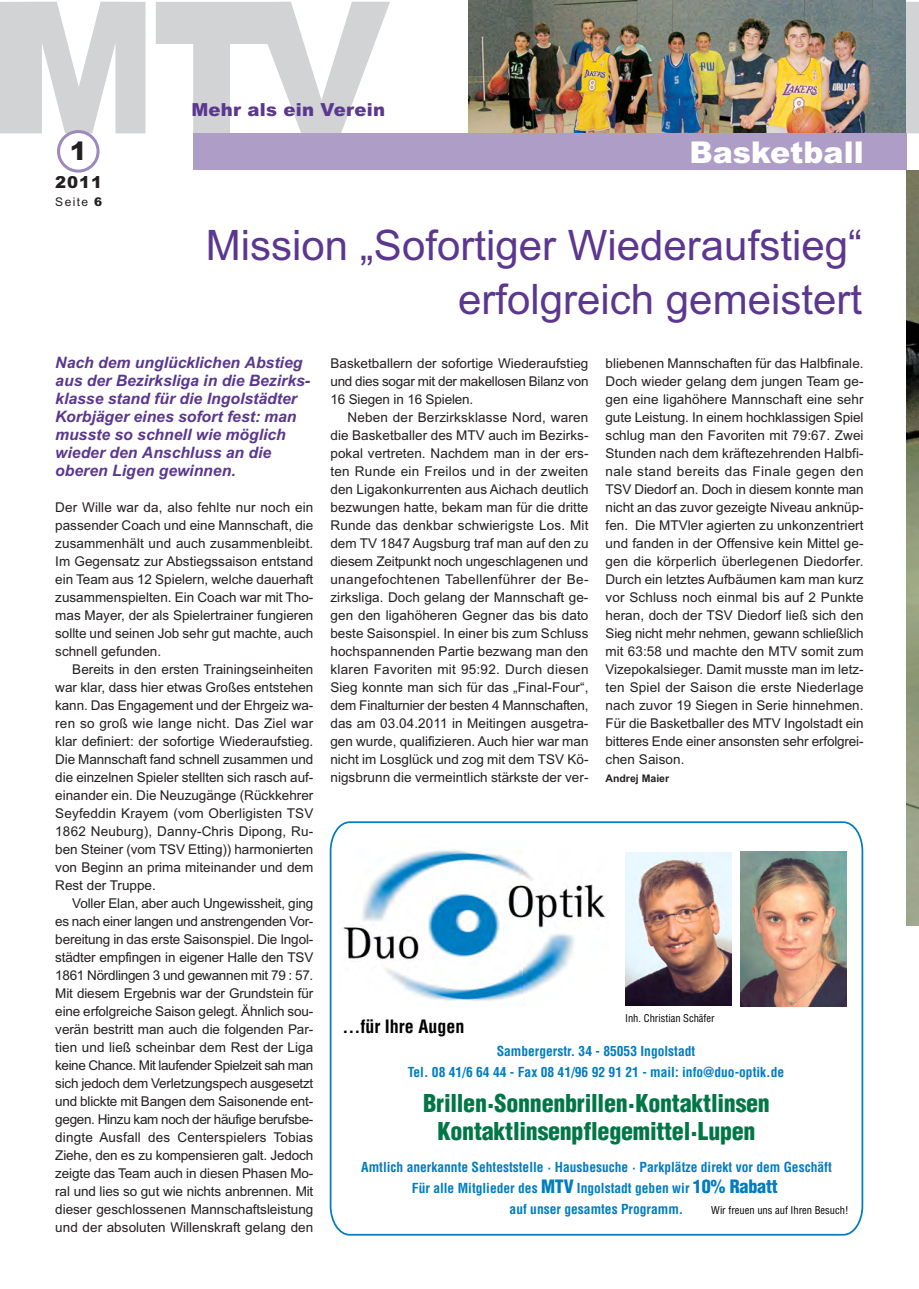
<style>
.page{position:relative;width:919px;height:1289px;background:#fff}
.page>*{position:absolute;margin:0;border:0;box-sizing:border-box;transform-origin:0 0}
.t1{font:42px/54px "Arial";color:#5b378f;text-align:right}
.t2{font:900 30px "Arial";color:#fff}
.t3{font:900 25.5px "Arial";color:#231f20}
.t4{font:900 condensed 24px/28.5px "Helvetica LT";letter-spacing:-.01em;color:#007647;text-align:center}
.t5{font:900 18px "Arial";letter-spacing:.015em;color:#5b378f}
.t6{font:700 condensed 18px "Helvetica LT";color:#000}
.t7{font:900 16.5px "Arial";color:#231f20}
.t8{font:italic 700 15.75px/18px "Arial";color:#5b378f}
.t9{font:13.5px/18px "Arial";color:#231f20;text-align:justify}
.t10{font:700 condensed 13.5px/21px "Helvetica LT";color:#007cc1;text-align:center}
.t11{font:13.5px "Arial";letter-spacing:-.02em;color:#231f20}
.t12{font:13.5px "Arial";letter-spacing:-.025em;color:#231f20}
.t13{font:13.5px "Arial";letter-spacing:.02em;color:#231f20}
.t14{font:13.5px "Arial";letter-spacing:-.03em;color:#231f20}
.t15{font:13.5px "Arial";letter-spacing:.03em;color:#231f20}
.t16{font:12px "Arial";letter-spacing:.115em;color:#231f20}
.t17{font:condensed 10.5px "Helvetica LT";color:#000}
.t18{font:700 10.5px "Arial";color:#231f20}
.s1{font-weight:900}
.s2{font-weight:900;font-size:18px}
</style>
<div class="page">
<img style="left:906px;top:170px;width:12px;height:755px">
<img style="left:468px;top:1px;width:438px;height:133px">
<div style="left:906px;top:2px;width:12px;height:131px;background:#d1d3d4"></div>
<svg style="left:156px;top:2px;width:234px;height:131px"></svg>
<div style="left:193px;top:134px;width:713px;height:36px;background:#ad9dc7"></div>
<svg style="left:0;top:2px;width:145px;height:171px"></svg>
<svg style="left:330px;top:821px;width:533px;height:414px"></svg>
<img style="left:625px;top:852px;width:106px;height:153px">
<img style="left:740px;top:851px;width:106px;height:155px">
<p class="t5" style="left:191px;top:102px;width:195px">Mehr als ein Verein</p>
<p class="t3" style="left:70px;top:141px;width:19px">1</p>
<p class="t2" style="left:689px;top:140px;width:175px">Basketball</p>
<p class="t7" style="left:55px;top:175px;width:48px">2011</p>
<p class="t16" style="left:55px;top:197px;width:48px">Seite <span class="s1">6</span></p>
<p class="t1" style="left:206px;top:222px;width:657px">Mission „Sofortiger Wiederaufstieg“ erfolgreich gemeistert</p>
<p class="t8" style="left:55px;top:355px;width:256px">Nach dem unglücklichen Abstieg aus der Bezirksliga in die Bezirks&shy;klasse stand für die Ingolstädter<br>Korbjäger eines sofort fest: man musste so schnell wie möglich wieder den Anschluss an die oberen Ligen gewinnen.</p>
<p class="t9" style="left:55px;top:499px;width:259px">Der Wille war da, also fehlte nur noch ein</p>
<p class="t9" style="left:55px;top:517px;width:259px">passender Coach und eine Mannschaft, die</p>
<p class="t9" style="left:55px;top:535px;width:259px">zusammenhält und auch zusammenbleibt.</p>
<p class="t9" style="left:55px;top:553px;width:259px">Im Gegensatz zur Abstiegssaison entstand</p>
<p class="t9" style="left:55px;top:571px;width:259px">ein Team aus 12 Spielern, welche dauerhaft</p>
<p class="t9" style="left:55px;top:589px;width:259px">zusammenspielten. Ein Coach war mit Tho-</p>
<p class="t9" style="left:55px;top:607px;width:259px">mas Mayer, der als Spielertrainer fungieren</p>
<p class="t9" style="left:55px;top:625px;width:259px">sollte und seinen Job sehr gut machte, auch</p>
<p class="t9" style="left:55px;top:643px;width:107px">schnell gefunden.</p>
<p class="t9" style="left:72px;top:661px;width:242px">Bereits in den ersten Trainingseinheiten</p>
<p class="t9" style="left:55px;top:679px;width:259px">war klar, dass hier etwas Großes entstehen</p>
<p class="t9" style="left:55px;top:697px;width:259px">kann. Das Engagement und der Ehrgeiz wa-</p>
<p class="t9" style="left:55px;top:715px;width:259px">ren so groß wie lange nicht. Das Ziel war</p>
<p class="t9" style="left:55px;top:733px;width:259px">klar definiert: der sofortige Wiederaufstieg.</p>
<p class="t9" style="left:55px;top:751px;width:259px">Die Mannschaft fand schnell zusammen und</p>
<p class="t9" style="left:55px;top:769px;width:259px">die einzelnen Spieler stellten sich rasch auf-</p>
<p class="t9" style="left:55px;top:787px;width:259px">einander ein. Die Neuzugänge (Rückkehrer</p>
<p class="t9" style="left:55px;top:805px;width:259px">Seyfeddin Krayem (vom Oberligisten TSV</p>
<p class="t9" style="left:55px;top:823px;width:259px">1862 Neuburg), Danny-Chris Dipong, Ru-</p>
<p class="t9" style="left:55px;top:841px;width:259px">ben Steiner (vom TSV Etting)) harmonierten</p>
<p class="t9" style="left:55px;top:859px;width:259px">von Beginn an prima miteinander und dem</p>
<p class="t9" style="left:55px;top:877px;width:102px">Rest der Truppe.</p>
<p class="t9" style="left:72px;top:895px;width:242px">Voller Elan, aber auch Ungewissheit, ging</p>
<p class="t12" style="left:55px;top:916px;width:259px">es nach einer langen und anstrengenden Vor-</p>
<p class="t9" style="left:55px;top:931px;width:259px">bereitung in das erste Saisonspiel. Die Ingol-</p>
<p class="t9" style="left:55px;top:949px;width:259px">städter empfingen in eigener Halle den TSV</p>
<p class="t11" style="left:55px;top:970px;width:259px">1861 Nördlingen 3 und gewannen mit 79 : 57.</p>
<p class="t9" style="left:55px;top:985px;width:259px">Mit diesem Ergebnis war der Grundstein für</p>
<p class="t9" style="left:55px;top:1003px;width:259px">eine erfolgreiche Saison gelegt. Ähnlich sou-</p>
<p class="t9" style="left:55px;top:1021px;width:259px">verän bestritt man auch die folgenden Par-</p>
<p class="t9" style="left:55px;top:1039px;width:259px">tien und ließ scheinbar dem Rest der Liga</p>
<p class="t14" style="left:55px;top:1060px;width:259px">keine Chance. Mit laufender Spielzeit sah man</p>
<p class="t11" style="left:55px;top:1078px;width:259px">sich jedoch dem Verletzungspech ausgesetzt</p>
<p class="t9" style="left:55px;top:1093px;width:259px">und blickte mit Bangen dem Saisonende ent-</p>
<p class="t12" style="left:55px;top:1114px;width:259px">gegen. Hinzu kam noch der häufige berufsbe-</p>
<p class="t9" style="left:55px;top:1129px;width:259px">dingte Ausfall des Centerspielers Tobias</p>
<p class="t9" style="left:55px;top:1147px;width:259px">Ziehe, den es zu kompensieren galt. Jedoch</p>
<p class="t9" style="left:55px;top:1165px;width:259px">zeigte das Team auch in diesen Phasen Mo-</p>
<p class="t9" style="left:55px;top:1183px;width:259px">ral und lies so gut wie nichts anbrennen. Mit</p>
<p class="t9" style="left:55px;top:1201px;width:259px">dieser geschlossenen Mannschaftsleistung</p>
<p class="t9" style="left:55px;top:1219px;width:259px">und der absoluten Willenskraft gelang den</p>
<p class="t9" style="left:330px;top:355px;width:259px">Basketballern der sofortige Wiederaufstieg</p>
<p class="t11" style="left:330px;top:376px;width:259px">und dies sogar mit der makellosen Bilanz von</p>
<p class="t9" style="left:330px;top:391px;width:144px">16 Siegen in 16 Spielen.</p>
<p class="t9" style="left:347px;top:409px;width:242px">Neben der Berzirksklasse Nord, waren</p>
<p class="t9" style="left:330px;top:427px;width:259px">die Basketballer des MTV auch im Bezirks-</p>
<p class="t9" style="left:330px;top:445px;width:259px">pokal vertreten. Nachdem man in der ers-</p>
<p class="t13" style="left:330px;top:466px;width:259px">ten Runde ein Freilos und in der zweiten</p>
<p class="t9" style="left:330px;top:481px;width:259px">den Ligakonkurrenten aus Aichach deutlich</p>
<p class="t9" style="left:330px;top:499px;width:259px">bezwungen hatte, bekam man für die dritte</p>
<p class="t9" style="left:330px;top:517px;width:259px">Runde das denkbar schwierigste Los. Mit</p>
<p class="t9" style="left:330px;top:535px;width:259px">dem TV 1847 Augsburg traf man auf den zu</p>
<p class="t9" style="left:330px;top:553px;width:259px">diesem Zeitpunkt noch ungeschlagenen und</p>
<p class="t15" style="left:330px;top:574px;width:259px">unangefochtenen Tabellenführer der Be-</p>
<p class="t9" style="left:330px;top:589px;width:259px">zirksliga. Doch gelang der Mannschaft ge-</p>
<p class="t9" style="left:330px;top:607px;width:259px">gen den ligahöheren Gegner das bis dato</p>
<p class="t9" style="left:330px;top:625px;width:259px">beste Saisonspiel. In einer bis zum Schluss</p>
<p class="t9" style="left:330px;top:643px;width:259px">hochspannenden Partie bezwang man den</p>
<p class="t13" style="left:330px;top:664px;width:259px">klaren Favoriten mit 95:92. Durch diesen</p>
<p class="t9" style="left:330px;top:679px;width:259px">Sieg konnte man sich für das „Final-Four“,</p>
<p class="t9" style="left:330px;top:697px;width:259px">dem Finalturnier der besten 4 Mannschaften,</p>
<p class="t9" style="left:330px;top:715px;width:259px">das am 03.04.2011 in Meitingen ausgetra-</p>
<p class="t9" style="left:330px;top:733px;width:259px">gen wurde, qualifizieren. Auch hier war man</p>
<p class="t9" style="left:330px;top:751px;width:259px">nicht im Losglück und zog mit dem TSV Kö-</p>
<p class="t9" style="left:330px;top:769px;width:259px">nigsbrunn die vermeintlich stärkste der ver-</p>
<p class="t9" style="left:605px;top:355px;width:259px">bliebenen Mannschaften für das Halbfinale.<br>Doch wieder gelang dem jungen Team ge&shy;gen eine ligahöhere Mannschaft eine sehr gute Leistung. In einem hochklassigen Spiel schlug man den Favoriten mit 79:67. Zwei Stunden nach dem kräftezehrenden Halbfi&shy;nale stand bereits das Finale gegen den TSV Diedorf an. Doch in diesem konnte man nicht an das zuvor gezeigte Niveau anknüp&shy;fen. Die MTVler agierten zu unkonzentriert und fanden in der Offensive kein Mittel ge&shy;gen die körperlich überlegenen Diedorfer.<br>Durch ein letztes Aufbäumen kam man kurz vor Schluss noch einmal bis auf 2 Punkte heran, doch der TSV Diedorf ließ sich den Sieg nicht mehr nehmen, gewann schließlich mit 63:58 und machte den MTV somit zum Vizepokalsieger. Damit musste man im letz&shy;ten Spiel der Saison die erste Niederlage nach zuvor 19 Siegen in Serie hinnehmen.<br>Für die Basketballer des MTV Ingolstadt ein bitteres Ende einer ansonsten sehr erfolgrei&shy;chen Saison.</p>
<p class="t18" style="left:605px;top:774px;width:65px">Andrej Maier</p>
<p class="t17" style="left:625px;top:1011px;width:91px">Inh. Christian Schäfer</p>
<p class="t10" style="left:408px;top:1041px;width:378px">Sambergerstr. 34 - 85053 Ingolstadt<br>Tel. 08 41/6 64 44 - Fax 08 41/96 92 91 21 - mail: info@duo-optik.de</p>
<p class="t4" style="left:423px;top:1089px;width:348px">Brillen·Sonnenbrillen·Kontaktlinsen<br>Kontaktlinsenpflegemittel·Lupen</p>
<p class="t10" style="left:361px;top:1157px;width:472px">Amtlich anerkannte Sehteststelle · Hausbesuche · Parkplätze direkt vor dem Geschäft<br>Für alle Mitglieder des <span class="s2">MTV</span> Ingolstadt geben wir <span class="s2">10% Rabatt<br></span>auf unser gesamtes Programm.</p>
<p class="t6" style="left:342px;top:1019px;width:123px">...für Ihre Augen</p>
<p class="t17" style="left:711px;top:1203px;width:139px">Wir freuen uns auf Ihren Besuch!</p>
</div>
